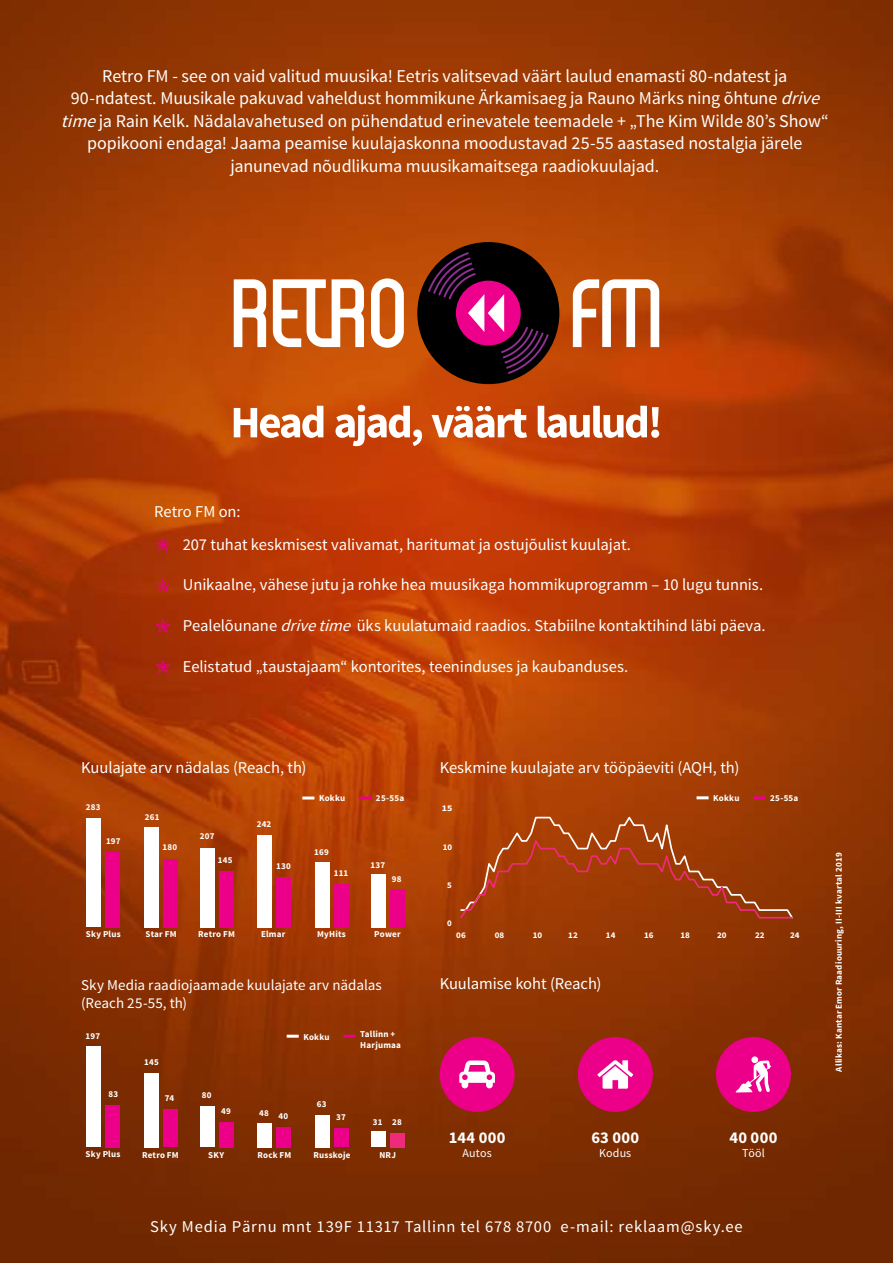
<style>
.page{position:relative;width:893px;height:1263px;background:#fff}
.page>*{position:absolute;margin:0;border:0;box-sizing:border-box;transform-origin:0 0}
.t1{font:18px/22.5px "Source Sans Pro";letter-spacing:-.005em;color:#fff;text-align:center}
.t2{font:16.5px/33.2px "Source Sans Pro";letter-spacing:-.005em;color:#fff}
.t3{font:16.5px "Source Sans Pro";letter-spacing:.045em;color:#fff}
.t4{font:700 16.5px "Source Sans Pro";letter-spacing:.02em;color:#fff}
.t5{font:15px/18px "Source Sans Pro";color:#fff}
.t6{font:12px "Source Sans Pro";letter-spacing:.01em;color:#fff}
.t7{font:700 9px/10.8px "Source Sans Pro";letter-spacing:.02em;color:#fff}
.t8{font:700 8.7px "Source Sans Pro";color:#fff;scale:1.04 1}
.t9{font:700 8.7px "Source Sans Pro";color:#fff}
.t10{font:700 8.7px "Source Sans Pro";color:#fff;scale:1.16 1}
.s1{font-style:italic}
</style>
<div class="page">
<img style="left:0;top:0;width:893px;height:1263px">
<div style="left:417px;top:242px;width:142px;height:142px;background:#000;border-radius:50%"></div>
<svg style="left:234px;top:252px;width:425px;height:122px"></svg>
<svg style="left:234px;top:405px;width:425px;height:41px"></svg>
<svg style="left:155px;top:537px;width:15px;height:15px"></svg>
<svg style="left:155px;top:578px;width:15px;height:14px"></svg>
<svg style="left:155px;top:619px;width:15px;height:14px"></svg>
<svg style="left:155px;top:659px;width:15px;height:14px"></svg>
<div style="left:716px;top:1037px;width:75px;height:75px;background:#ec0089;border-radius:50%"></div>
<svg style="left:736px;top:1060px;width:35px;height:32px"></svg>
<div style="left:751px;top:1056px;width:7px;height:7px;background:#fff;border-radius:50%"></div>
<div style="left:578px;top:1037px;width:75px;height:75px;background:#ec0089;border-radius:50%"></div>
<svg style="left:597px;top:1060px;width:36px;height:29px"></svg>
<div style="left:440px;top:1037px;width:75px;height:75px;background:#ec0089;border-radius:50%"></div>
<svg style="left:459px;top:1060px;width:36px;height:28px"></svg>
<svg style="left:302px;top:796px;width:12px;height:3px"></svg>
<svg style="left:359px;top:796px;width:12px;height:3px"></svg>
<svg style="left:696px;top:796px;width:13px;height:3px"></svg>
<svg style="left:753px;top:796px;width:12px;height:3px"></svg>
<svg style="left:287px;top:1035px;width:12px;height:3px"></svg>
<svg style="left:343px;top:1035px;width:13px;height:3px"></svg>
<div style="left:105px;top:852px;width:15px;height:75px;background:#ec0089"></div>
<div style="left:163px;top:859px;width:15px;height:68px;background:#ec0089"></div>
<div style="left:219px;top:871px;width:14px;height:56px;background:#ec0089"></div>
<div style="left:276px;top:877px;width:15px;height:50px;background:#ec0089"></div>
<div style="left:334px;top:884px;width:14px;height:43px;background:#ec0089"></div>
<div style="left:390px;top:889px;width:14px;height:38px;background:#ec0089"></div>
<div style="left:86px;top:818px;width:15px;height:109px;background:#fff"></div>
<div style="left:144px;top:827px;width:14px;height:100px;background:#fff"></div>
<div style="left:200px;top:848px;width:14px;height:79px;background:#fff"></div>
<div style="left:257px;top:835px;width:15px;height:92px;background:#fff"></div>
<div style="left:315px;top:862px;width:14px;height:65px;background:#fff"></div>
<div style="left:371px;top:874px;width:14px;height:53px;background:#fff"></div>
<svg style="left:459px;top:814px;width:335px;height:106px;background:#a33f0d"></svg>
<div style="left:105px;top:1105px;width:15px;height:42px;background:#ec0089"></div>
<div style="left:163px;top:1109px;width:14px;height:38px;background:#ec0089"></div>
<div style="left:219px;top:1122px;width:14px;height:25px;background:#ec0089"></div>
<div style="left:276px;top:1127px;width:15px;height:20px;background:#ec0089"></div>
<div style="left:334px;top:1128px;width:14px;height:19px;background:#ec0089"></div>
<div style="left:390px;top:1133px;width:14px;height:14px;background:#ee2a7b"></div>
<div style="left:86px;top:1046px;width:15px;height:101px;background:#fff"></div>
<div style="left:144px;top:1073px;width:14px;height:74px;background:#fff"></div>
<div style="left:200px;top:1106px;width:14px;height:41px;background:#fff"></div>
<div style="left:257px;top:1123px;width:15px;height:24px;background:#fff"></div>
<div style="left:315px;top:1115px;width:14px;height:32px;background:#fff"></div>
<div style="left:371px;top:1131px;width:14px;height:16px;background:#fff"></div>
<p class="t1" style="left:61px;top:65px;width:769px">Retro FM - see on vaid valitud muusika! Eetris valitsevad väärt laulud enamasti 80-ndatest ja 90-ndatest. Muusikale pakuvad vaheldust hommikune Ärkamisaeg ja Rauno Märks ning õhtune <span class="s1">drive time</span>ja Rain Kelk. Nädalavahetused on pühendatud erinevatele teemadele + „The Kim Wilde 80’s Show“ popikooni endaga! Jaama peamise kuulajaskonna moodustavad 25-55 aastased nostalgia järele janunevad nõudlikuma muusikamaitsega raadiokuulajad.</p>
<p class="t2" style="left:183px;top:495px;width:449px;text-indent:-29px">Retro FM on:<br>207 tuhat keskmisest valivamat, haritumat ja ostujõulist kuulajat.</p>
<p class="t2" style="left:183px;top:569px;width:582px">Unikaalne, vähese jutu ja rohke hea muusikaga hommikuprogramm – 10 lugu tunnis.</p>
<p class="t2" style="left:183px;top:609px;width:584px">Pealelõunane <span class="s1">drivetime</span> üks kuulatumaid raadios. Stabiilne kontaktihind läbi päeva.</p>
<p class="t2" style="left:183px;top:650px;width:447px">Eelistatud „taustajaam“ kontorites, teeninduses ja kaubanduses.</p>
<p class="t2" style="left:81px;top:752px;width:227px">Kuulajate arv nädalas (Reach, th)</p>
<p class="t7" style="left:86px;top:802px;width:16px">283</p>
<p class="t7" style="left:106px;top:836px;width:16px">197</p>
<p class="t7" style="left:163px;top:842px;width:16px">180</p>
<p class="t7" style="left:218px;top:855px;width:16px">145</p>
<p class="t7" style="left:145px;top:812px;width:16px">261</p>
<p class="t7" style="left:257px;top:819px;width:16px">242</p>
<p class="t7" style="left:200px;top:831px;width:16px">207</p>
<p class="t7" style="left:276px;top:860px;width:16px">130</p>
<p class="t7" style="left:319px;top:793px;width:28px">Kokku</p>
<p class="t7" style="left:376px;top:793px;width:30px">25-55a</p>
<p class="t7" style="left:314px;top:846px;width:16px">169</p>
<p class="t7" style="left:334px;top:868px;width:16px">111</p>
<p class="t7" style="left:370px;top:859px;width:16px">137</p>
<p class="t7" style="left:392px;top:874px;width:11px">98</p>
<p class="t7" style="left:86px;top:929px;width:36px">Sky Plus</p>
<p class="t7" style="left:146px;top:929px;width:32px">Star FM</p>
<p class="t7" style="left:198px;top:929px;width:38px">Retro FM</p>
<p class="t7" style="left:261px;top:929px;width:26px">Elmar</p>
<p class="t7" style="left:317px;top:929px;width:30px">MyHits</p>
<p class="t7" style="left:374px;top:929px;width:28px">Power</p>
<p class="t5" style="left:81px;top:976px;width:302px">Sky Media raadiojaamade kuulajate arv nädalas (Reach 25-55, th)</p>
<p class="t7" style="left:86px;top:1030px;width:16px">197</p>
<p class="t7" style="left:108px;top:1088px;width:11px">83</p>
<p class="t7" style="left:144px;top:1057px;width:16px">145</p>
<p class="t7" style="left:165px;top:1093px;width:11px">74</p>
<p class="t7" style="left:202px;top:1090px;width:11px">80</p>
<p class="t7" style="left:221px;top:1106px;width:11px">49</p>
<p class="t7" style="left:259px;top:1109px;width:31px">48 40</p>
<p class="t7" style="left:303px;top:1031px;width:28px">Kokku</p>
<p class="t7" style="left:360px;top:1029px;width:42px">Tallinn +<br>Harjumaa</p>
<p class="t7" style="left:317px;top:1099px;width:11px">63</p>
<p class="t7" style="left:336px;top:1112px;width:11px">37</p>
<p class="t7" style="left:373px;top:1117px;width:31px">31 28</p>
<p class="t7" style="left:86px;top:1149px;width:36px">Sky Plus</p>
<p class="t7" style="left:142px;top:1150px;width:38px">Retro FM</p>
<p class="t7" style="left:208px;top:1150px;width:18px">SKY</p>
<p class="t7" style="left:257px;top:1150px;width:35px">Rock FM</p>
<p class="t7" style="left:313px;top:1150px;width:39px">Russkoje</p>
<p class="t7" style="left:379px;top:1150px;width:18px">NRJ</p>
<p class="t2" style="left:440px;top:752px;width:301px">Keskmine kuulajate arv tööpäeviti (AQH, th)</p>
<p class="t7" style="left:713px;top:793px;width:28px">Kokku</p>
<p class="t7" style="left:770px;top:793px;width:30px">25-55a</p>
<p class="t10" style="left:442px;top:803px;width:11px">15</p>
<p class="t9" style="left:443px;top:841px;width:11px">10</p>
<p class="t9" style="left:447px;top:879px;width:6px">5</p>
<p class="t9" style="left:447px;top:918px;width:6px">0</p>
<p class="t8" style="left:456px;top:929px;width:11px">06</p>
<p class="t8" style="left:495px;top:929px;width:11px">08</p>
<p class="t8" style="left:533px;top:929px;width:11px">10</p>
<p class="t8" style="left:568px;top:929px;width:11px">12</p>
<p class="t8" style="left:606px;top:929px;width:11px">14</p>
<p class="t8" style="left:644px;top:929px;width:11px">16</p>
<p class="t8" style="left:681px;top:929px;width:11px">18</p>
<p class="t8" style="left:717px;top:929px;width:11px">20</p>
<p class="t8" style="left:755px;top:929px;width:11px">22</p>
<p class="t8" style="left:790px;top:929px;width:11px">24</p>
<p class="t2" style="left:440px;top:967px;width:163px">Kuulamise koht (Reach)</p>
<p class="t4" style="left:449px;top:1127px;width:58px">144 000</p>
<p class="t6" style="left:463px;top:1146px;width:31px">Autos</p>
<p class="t4" style="left:591px;top:1127px;width:49px">63 000</p>
<p class="t6" style="left:599px;top:1146px;width:34px">Kodus</p>
<p class="t4" style="left:729px;top:1127px;width:49px">40 000</p>
<p class="t6" style="left:742px;top:1146px;width:24px">Tööl</p>
<p class="t3" style="left:150px;top:1216px;width:594px">Sky Media Pärnu mnt 139F 11317 Tallinn tel 678 8700 e-mail: reklaam@sky.ee</p>
<p class="t7" style="left:834px;top:1071px;width:220px;rotate:-90deg">Allikas: Kantar Emor Raadiouuring, II-III kvartal 2019</p>
</div>
